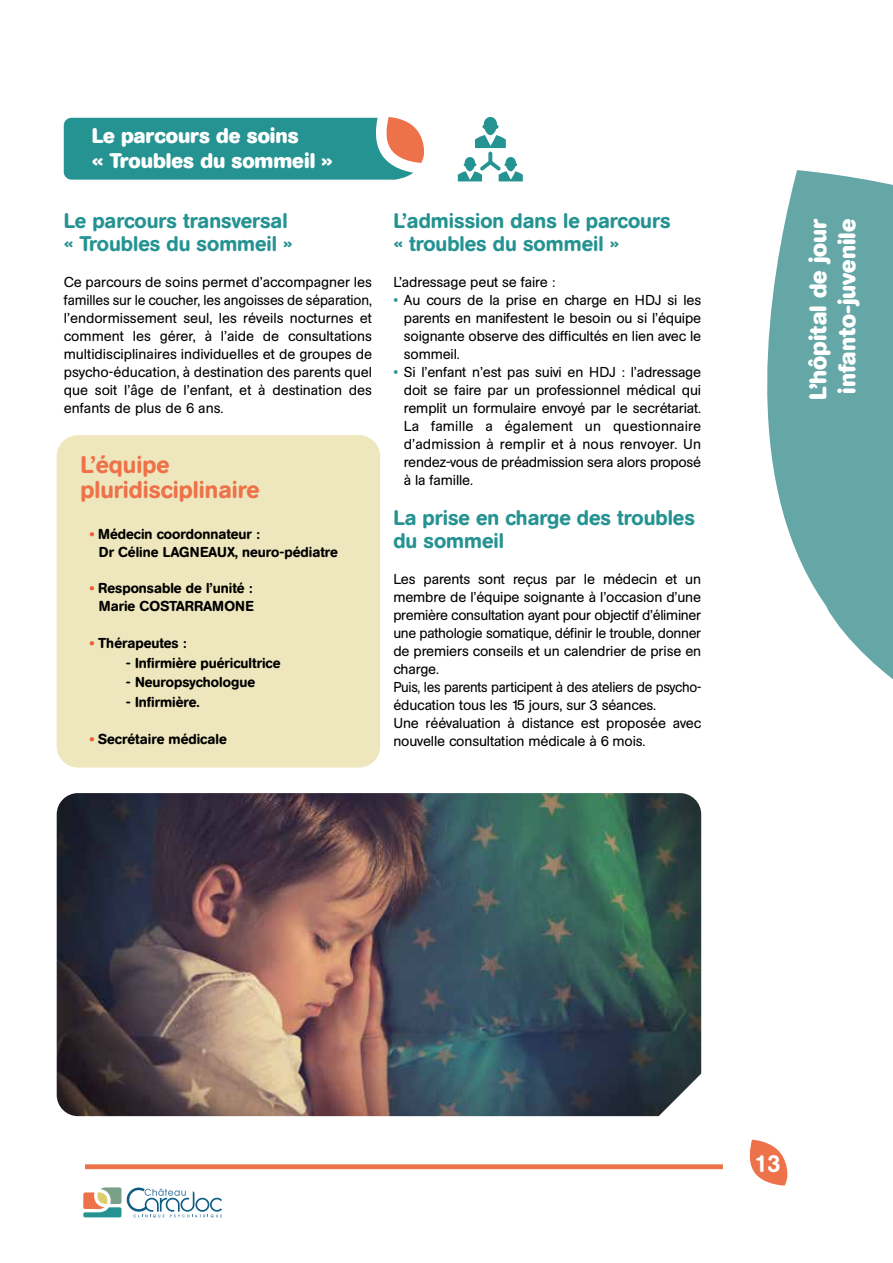
<style>
.page{position:relative;width:893px;height:1263px;background:#fff}
.page>*{position:absolute;margin:0;border:0;box-sizing:border-box;transform-origin:0 0}
.t1{font:700 24px/28.8px "AG Book Rounded";color:#fff}
.t2{font:500 24px/25.5px "AG Book Rounded";color:#ee7249}
.t3{font:500 24px "AG Book Rounded";color:#fff}
.t4{font:500 21px/22.5px "AG Book Rounded";color:#259392}
.t5{font:700 21px/25.2px "AG Book Rounded";color:#fff}
.t6{font:14.25px/18px "AG Book Rounded";letter-spacing:-.01em;color:#000;text-align:justify}
.t7{font:500 14.25px/18px "AG Book Rounded";color:#000}
.s1{font-size:13.5px;color:#eb5c34}
.s2{color:#259392}
</style>
<div class="page">
<div style="left:57px;top:435px;width:323px;height:332px;background:#eee6bc;border-radius:21px"></div>
<img style="left:57px;top:793px;width:644px;height:323px">
<svg style="left:767px;top:170px;width:126px;height:510px;fill:#65a6a6"></svg>
<svg style="left:458px;top:117px;width:65px;height:64px"></svg>
<svg style="left:64px;top:117px;width:361px;height:63px;background:#3f9996"></svg>
<div style="left:85px;top:1164px;width:638px;height:5px;background:#ee7249"></div>
<svg style="left:83px;top:1187px;width:38px;height:30px"></svg>
<svg style="left:127px;top:1187px;width:95px;height:30px"></svg>
<svg style="left:749px;top:1140px;width:39px;height:45px"></svg>
<h2 class="t5" style="left:92px;top:124px;width:243px">Le parcours de soins<br>« Troubles du sommeil »</h2>
<h2 class="t4" style="left:64px;top:210px;width:231px">Le parcours transversal « Troubles du sommeil »</h2>
<p class="t6" style="left:64px;top:273px;width:310px">Ce parcours de soins permet d’accompagner les familles sur le coucher, les angoisses de séparation, l’endormissement seul, les réveils nocturnes et comment les gérer, à l’aide de consultations multidisciplinaires individuelles et de groupes de psycho-éducation, à destination des parents quel que soit l’âge de l’enfant, et à destination des enfants de plus de 6 ans.</p>
<h1 class="t2" style="left:80px;top:452px;width:181px">L’équipe pluridisciplinaire</h1>
<p class="t7" style="left:99px;top:525px;width:240px;text-indent:-9px"><span class="s1">•</span> Médecin coordonnateur :<br>Dr Céline LAGNEAUX, neuro-pédiatre</p>
<p class="t7" style="left:90px;top:579px;width:165px;text-align:right"><span class="s1">•</span> Responsable de l’unité :<br>Marie COSTARRAMONE</p>
<p class="t7" style="left:90px;top:634px;width:98px"><span class="s1">•</span> Thérapeutes :</p>
<p class="t7" style="left:126px;top:654px;width:156px">- Infirmière puéricultrice</p>
<p class="t7" style="left:126px;top:673px;width:131px">- Neuropsychologue</p>
<p class="t7" style="left:126px;top:693px;width:75px">- Infirmière.</p>
<p class="t7" style="left:90px;top:730px;width:138px"><span class="s1">•</span> Secrétaire médicale</p>
<h2 class="t4" style="left:393px;top:210px;width:279px">L’admission dans le parcours « troubles du sommeil »</h2>
<p class="t6" style="left:393px;top:273px;width:163px">L’adressage peut se faire :</p>
<p class="t6" style="left:404px;top:291px;width:299px;text-indent:-11px"><span class="s2">•</span> Au cours de la prise en charge en HDJ si les parents en manifestent le besoin ou si l’équipe soignante observe des difficultés en lien avec le sommeil.</p>
<p class="t6" style="left:404px;top:363px;width:299px;text-indent:-10px"><span class="s2">•</span> Si l’enfant n’est pas suivi en HDJ : l’adressage doit se faire par un professionnel médical qui remplit un formulaire envoyé par le secrétariat.<br>La famille a également un questionnaire d’admission à remplir et à nous renvoyer. Un rendez-vous de préadmission sera alors proposé à la famille.</p>
<h2 class="t4" style="left:393px;top:507px;width:303px">La prise en charge des troubles du sommeil</h2>
<p class="t6" style="left:393px;top:570px;width:309px;text-align:left">Les parents sont reçus par le médecin et un membre de l’équipe soignante à l’occasion d’une première consultation ayant pour objectif d’éliminer une pathologie somatique, définir le trouble, donner de premiers conseils et un calendrier de prise en charge.<br>Puis, les parents participent à des ateliers de psycho&shy;éducation tous les 15 jours, sur 3 séances.<br>Une réévaluation à distance est proposée avec nouvelle consultation médicale à 6 mois.</p>
<h1 class="t1" style="left:804px;top:400px;width:183px;rotate:-90deg">L’hôpital de jour infanto-juvenile</h1>
<h1 class="t3" style="left:754px;top:1150px;width:28px">13</h1>
</div>
